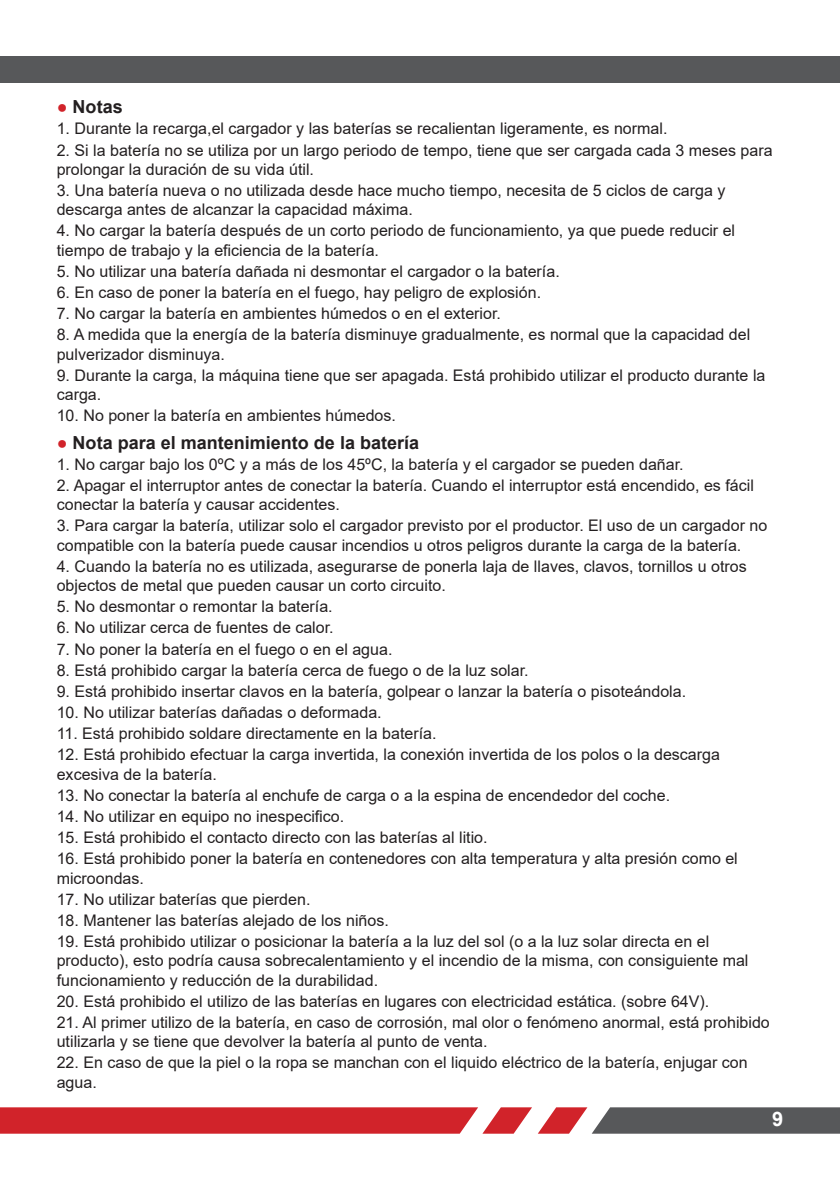
<style>
.page{position:relative;width:840px;height:1191px;background:#fff}
.page>*{position:absolute;margin:0;border:0;box-sizing:border-box;transform-origin:0 0}
.t1{font:700 20px "Arial";color:#fff}
.t2{font:700 18px "Arial";color:#231f20}
.t3{font:16px/19.2px "Arial";color:#231f20}
.s1{color:#d1232a}
</style>
<div class="page">
<div style="left:0;top:57px;width:839px;height:26px;background:#57585a"></div>
<svg style="left:0;top:1107px;width:531px;height:26px;background:#d43238"></svg>
<svg style="left:538px;top:1107px;width:301px;height:26px;background:#776668"></svg>
<p class="t2" style="left:57px;top:94px;width:67px"><span class="s1">●</span> Notas</p>
<p class="t3" style="left:57px;top:119px;width:612px">1. Durante la recarga,el cargador y las baterías se recalientan ligeramente, es normal.</p>
<p class="t3" style="left:57px;top:140px;width:717px">2. Si la batería no se utiliza por un largo periodo de tempo, tiene que ser cargada cada 3 meses para prolongar la duración de su vida útil.</p>
<p class="t3" style="left:57px;top:181px;width:669px">3. Una batería nueva o no utilizada desde hace mucho tiempo, necesita de 5 ciclos de carga y descarga antes de alcanzar la capacidad máxima.</p>
<p class="t3" style="left:57px;top:221px;width:679px">4. No cargar la batería después de un corto periodo de funcionamiento, ya que puede reducir el tiempo de trabajo y la eficiencia de la batería.</p>
<p class="t3" style="left:57px;top:261px;width:504px">5. No utilizar una batería dañada ni desmontar el cargador o la batería.</p>
<p class="t3" style="left:57px;top:283px;width:485px">6. En caso de poner la batería en el fuego, hay peligro de explosión.</p>
<p class="t3" style="left:57px;top:304px;width:445px">7. No cargar la batería en ambientes húmedos o en el exterior.</p>
<p class="t3" style="left:57px;top:325px;width:694px">8. A medida que la energía de la batería disminuye gradualmente, es normal que la capacidad del pulverizador disminuya.</p>
<p class="t3" style="left:57px;top:365px;width:709px">9. Durante la carga, la máquina tiene que ser apagada. Está prohibido utilizar el producto durante la carga.</p>
<p class="t3" style="left:57px;top:406px;width:340px">10. No poner la batería en ambientes húmedos.</p>
<p class="t2" style="left:57px;top:429px;width:363px"><span class="s1">●</span> Nota para el mantenimiento de la batería</p>
<p class="t3" style="left:57px;top:454px;width:628px">1. No cargar bajo los 0ºC y a más de los 45ºC, la batería y el cargador se pueden dañar.</p>
<p class="t3" style="left:57px;top:475px;width:698px">2. Apagar el interruptor antes de conectar la batería. Cuando el interruptor está encendido, es fácil conectar la batería y causar accidentes.</p>
<p class="t3" style="left:57px;top:516px;width:711px">3. Para cargar la batería, utilizar solo el cargador previsto por el productor. El uso de un cargador no compatible con la batería puede causar incendios u otros peligros durante la carga de la batería.</p>
<p class="t3" style="left:57px;top:556px;width:691px">4. Cuando la batería no es utilizada, asegurarse de ponerla laja de llaves, clavos, tornillos u otros objectos de metal que pueden causar un corto circuito.</p>
<p class="t3" style="left:57px;top:597px;width:277px">5. No desmontar o remontar la batería.</p>
<p class="t3" style="left:57px;top:618px;width:278px">6. No utilizar cerca de fuentes de calor.</p>
<p class="t3" style="left:57px;top:639px;width:337px">7. No poner la batería en el fuego o en el agua.</p>
<p class="t3" style="left:57px;top:660px;width:473px">8. Está prohibido cargar la batería cerca de fuego o de la luz solar.</p>
<p class="t3" style="left:57px;top:681px;width:630px">9. Está prohibido insertar clavos en la batería, golpear o lanzar la batería o pisoteándola.</p>
<p class="t3" style="left:57px;top:702px;width:326px">10. No utilizar baterías dañadas o deformada.</p>
<p class="t3" style="left:57px;top:724px;width:381px">11. Está prohibido soldare directamente en la batería.</p>
<p class="t3" style="left:57px;top:745px;width:664px">12. Está prohibido efectuar la carga invertida, la conexión invertida de los polos o la descarga excesiva de la batería.</p>
<p class="t3" style="left:57px;top:785px;width:614px">13. No conectar la batería al enchufe de carga o a la espina de encendedor del coche.</p>
<p class="t3" style="left:57px;top:806px;width:289px">14. No utilizar en equipo no inespecifico.</p>
<p class="t3" style="left:57px;top:828px;width:432px">15. Está prohibido el contacto directo con las baterías al litio.</p>
<p class="t3" style="left:57px;top:849px;width:682px">16. Está prohibido poner la batería en contenedores con alta temperatura y alta presión como el microondas.</p>
<p class="t3" style="left:57px;top:889px;width:255px">17. No utilizar baterías que pierden.</p>
<p class="t3" style="left:57px;top:910px;width:333px">18. Mantener las baterías alejado de los niños.</p>
<p class="t3" style="left:57px;top:932px;width:692px">19. Está prohibido utilizar o posicionar la batería a la luz del sol (o a la luz solar directa en el producto), esto podría causa sobrecalentamiento y el incendio de la misma, con consiguiente mal funcionamiento y reducción de la durabilidad.</p>
<p class="t3" style="left:57px;top:991px;width:653px">20. Está prohibido el utilizo de las baterías en lugares con electricidad estática. (sobre 64V).</p>
<p class="t3" style="left:57px;top:1012px;width:714px">21. Al primer utilizo de la batería, en caso de corrosión, mal olor o fenómeno anormal, está prohibido utilizarla y se tiene que devolver la batería al punto de venta.</p>
<p class="t3" style="left:57px;top:1053px;width:692px">22. En caso de que la piel o la ropa se manchan con el liquido eléctrico de la batería, enjugar con agua.</p>
<p class="t1" style="left:771px;top:1105px;width:13px">9</p>
</div>
